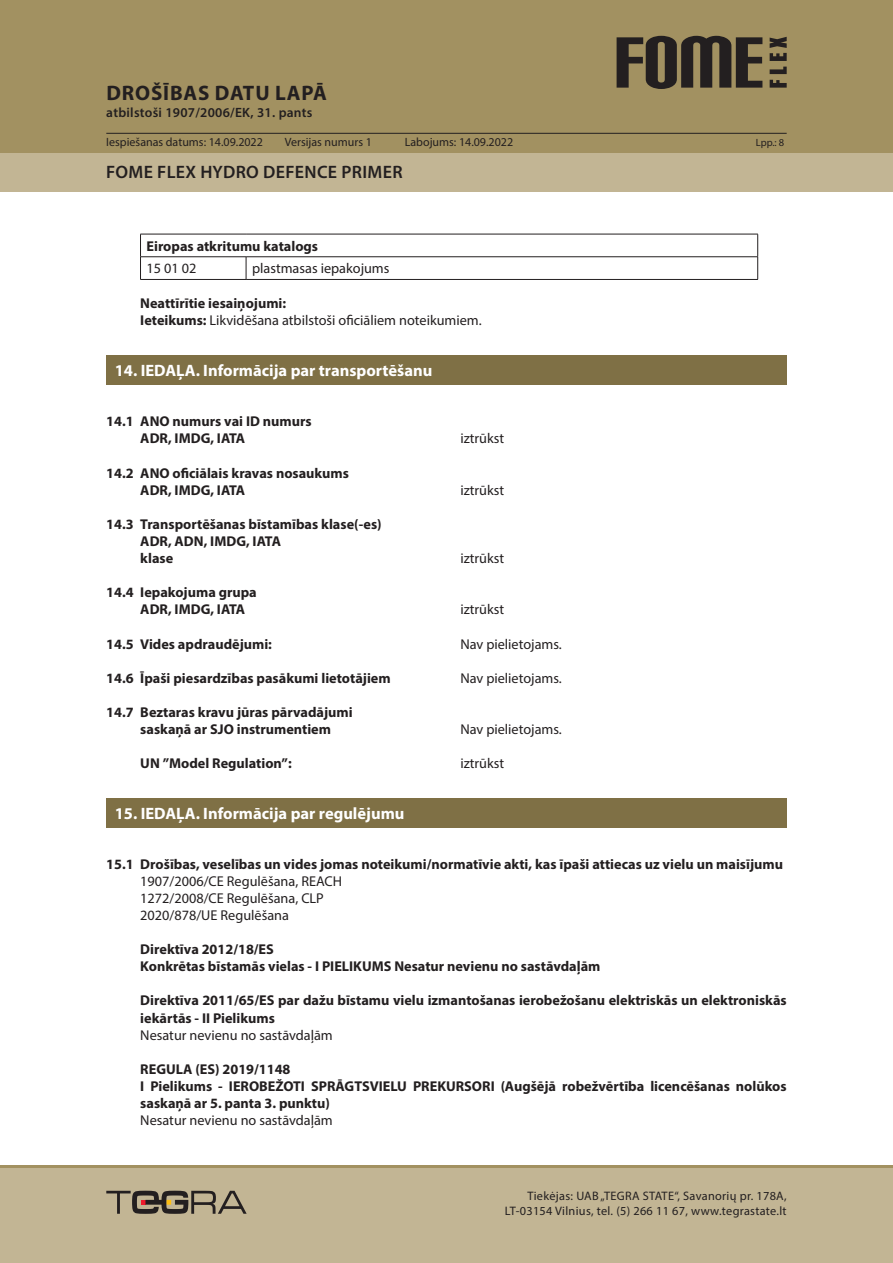
<style>
.page{position:relative;width:893px;height:1263px;background:#fff}
.page>*{position:absolute;margin:0;border:0;box-sizing:border-box;transform-origin:0 0}
.t1{font:700 21px "Myriad Pro";letter-spacing:.04em;color:#231f20}
.t2{font:600 18px "Myriad Pro";letter-spacing:.02em;color:#231f20}
.Skyrius_baltas{font:700 16.5px "Myriad Pro";color:#fff}
._1_1_skyrius_Boldas{font:700 14.25px/17.1px "Myriad Pro";color:#231f20}
.Tekstas_paprastas{font:14.25px "Myriad Pro";color:#231f20}
._1_1_skyrius_Boldas-2{font:14.25px "Myriad Pro";color:#231f20}
.Tekstas_paprastas-2{font:700 14.25px "Myriad Pro";color:#231f20}
.t3{font:600 13.5px "Myriad Pro";letter-spacing:.02em;color:#231f20}
.t4{font:12.3px/14.7px "Myriad Pro";letter-spacing:.025em;color:#231f20;text-align:right}
.t5{font:12px "Myriad Pro";color:#231f20}
.t6{font:10.5px "Myriad Pro";color:#231f20}
.s1{font-weight:700}
</style>
<div class="page">
<div style="left:0;top:0;width:893px;height:191px;background:#a29161"></div>
<div style="left:0;top:153px;width:893px;height:38px;background:#c2b594"></div>
<div style="left:0;top:1165px;width:893px;height:98px;background:#c2b594"></div>
<hr style="left:0;top:1165px;width:893px;height:2px;background:#a29161">
<svg style="left:770px;top:80px;width:17px;height:8px"></svg>
<svg style="left:770px;top:67px;width:17px;height:7px"></svg>
<svg style="left:770px;top:37px;width:17px;height:24px"></svg>
<svg style="left:617px;top:36px;width:145px;height:53px"></svg>
<svg style="left:106px;top:1191px;width:141px;height:23px"></svg>
<hr style="left:106px;top:133px;width:681px;height:1px;background:#231f20">
<div style="left:106px;top:355px;width:681px;height:30px;background:#7f7045"></div>
<hr style="left:140px;top:234px;width:106px;height:1px;background:#231f20">
<hr style="left:246px;top:234px;width:512px;height:1px;background:#231f20">
<hr style="left:140px;top:256px;width:106px;height:1px;background:#231f20">
<svg style="left:140px;top:234px;width:1px;height:45px"></svg>
<hr style="left:246px;top:256px;width:512px;height:1px;background:#231f20">
<svg style="left:246px;top:257px;width:1px;height:22px"></svg>
<svg style="left:757px;top:234px;width:1px;height:45px"></svg>
<hr style="left:140px;top:279px;width:106px;height:1px;background:#231f20">
<hr style="left:246px;top:279px;width:512px;height:1px;background:#231f20">
<div style="left:106px;top:798px;width:681px;height:30px;background:#7f7045"></div>
<h1 class="t1" style="left:107px;top:80px;width:222px">DROŠĪBAS DATU LAPĀ</h1>
<p class="t3" style="left:106px;top:104px;width:208px">atbilstoši 1907/2006/EK, 31. pants</p>
<p class="t5" style="left:106px;top:134px;width:158px">Iespiešanas datums: 14.09.2022</p>
<p class="t5" style="left:285px;top:134px;width:89px">Versijas numurs 1</p>
<p class="t5" style="left:405px;top:134px;width:110px">Labojums: 14.09.2022</p>
<p class="t6" style="left:756px;top:136px;width:30px">Lpp.: 8</p>
<p class="t2" style="left:106px;top:160px;width:298px">FOME FLEX HYDRO DEFENCE PRIMER</p>
<p class="Tekstas_paprastas-2" style="left:147px;top:237px;width:173px">Eiropas atkritumu katalogs</p>
<p class="Tekstas_paprastas" style="left:147px;top:260px;width:51px">15 01 02</p>
<p class="Tekstas_paprastas" style="left:252px;top:260px;width:139px">plastmasas iepakojums</p>
<p class="Tekstas_paprastas-2" style="left:140px;top:294px;width:147px">Neattīrītie iesaiņojumi:</p>
<p class="Tekstas_paprastas" style="left:140px;top:311px;width:343px"><span class="s1">Ieteikums:</span> Likvidēšana atbilstoši oficiāliem noteikumiem.</p>
<p class="Skyrius_baltas" style="left:115px;top:360px;width:319px">14. IEDAĻA. Informācija par transportēšanu</p>
<p class="_1_1_skyrius_Boldas" style="left:106px;top:413px;width:207px">14.1 ANO numurs vai ID numurs</p>
<p class="_1_1_skyrius_Boldas" style="left:140px;top:430px;width:106px">ADR, IMDG, IATA</p>
<p class="_1_1_skyrius_Boldas-2" style="left:460px;top:430px;width:45px">iztrūkst</p>
<p class="_1_1_skyrius_Boldas" style="left:106px;top:464px;width:244px">14.2 ANO oficiālais kravas nosaukums</p>
<p class="_1_1_skyrius_Boldas" style="left:140px;top:481px;width:106px">ADR, IMDG, IATA</p>
<p class="_1_1_skyrius_Boldas-2" style="left:460px;top:481px;width:45px">iztrūkst</p>
<p class="_1_1_skyrius_Boldas" style="left:106px;top:515px;width:277px">14.3 Transportēšanas bīstamības klase(-es)</p>
<p class="_1_1_skyrius_Boldas" style="left:140px;top:532px;width:142px">ADR, ADN, IMDG, IATA</p>
<p class="_1_1_skyrius_Boldas" style="left:140px;top:549px;width:35px">klase</p>
<p class="_1_1_skyrius_Boldas-2" style="left:460px;top:550px;width:45px">iztrūkst</p>
<p class="_1_1_skyrius_Boldas" style="left:106px;top:584px;width:152px">14.4 Iepakojuma grupa</p>
<p class="_1_1_skyrius_Boldas" style="left:140px;top:601px;width:106px">ADR, IMDG, IATA</p>
<p class="_1_1_skyrius_Boldas-2" style="left:460px;top:601px;width:45px">iztrūkst</p>
<p class="_1_1_skyrius_Boldas" style="left:106px;top:635px;width:167px">14.5 Vides apdraudējumi:</p>
<p class="_1_1_skyrius_Boldas-2" style="left:460px;top:635px;width:103px">Nav pielietojams.</p>
<p class="_1_1_skyrius_Boldas" style="left:106px;top:669px;width:286px">14.6 Īpaši piesardzības pasākumi lietotājiem</p>
<p class="_1_1_skyrius_Boldas-2" style="left:460px;top:669px;width:103px">Nav pielietojams.</p>
<p class="_1_1_skyrius_Boldas" style="left:106px;top:703px;width:248px">14.7 Beztaras kravu jūras pārvadājumi</p>
<p class="_1_1_skyrius_Boldas" style="left:140px;top:720px;width:192px">saskaņā ar SJO instrumentiem</p>
<p class="_1_1_skyrius_Boldas-2" style="left:460px;top:721px;width:103px">Nav pielietojams.</p>
<p class="_1_1_skyrius_Boldas" style="left:140px;top:755px;width:153px">UN ”Model Regulation”:</p>
<p class="_1_1_skyrius_Boldas-2" style="left:460px;top:755px;width:45px">iztrūkst</p>
<p class="Skyrius_baltas" style="left:115px;top:803px;width:291px">15. IEDAĻA. Informācija par regulējumu</p>
<p class="_1_1_skyrius_Boldas" style="left:106px;top:855px;width:678px">15.1 Drošības, veselības un vides jomas noteikumi/normatīvie akti, kas īpaši attiecas uz vielu un maisījumu</p>
<p class="Tekstas_paprastas" style="left:140px;top:872px;width:203px">1907/2006/CE Regulēšana, REACH</p>
<p class="Tekstas_paprastas" style="left:140px;top:889px;width:185px">1272/2008/CE Regulēšana, CLP</p>
<p class="Tekstas_paprastas" style="left:140px;top:906px;width:150px">2020/878/UE Regulēšana</p>
<p class="_1_1_skyrius_Boldas" style="left:140px;top:940px;width:135px">Direktīva 2012/18/ES</p>
<p class="_1_1_skyrius_Boldas" style="left:140px;top:957px;width:462px">Konkrētas bīstamās vielas - I PIELIKUMS Nesatur nevienu no sastāvdaļām</p>
<p class="_1_1_skyrius_Boldas" style="left:140px;top:992px;width:648px">Direktīva 2011/65/ES par dažu bīstamu vielu izmantošanas ierobežošanu elektriskās un elektroniskās iekārtās - II Pielikums</p>
<p class="Tekstas_paprastas" style="left:140px;top:1026px;width:194px">Nesatur nevienu no sastāvdaļām</p>
<p class="_1_1_skyrius_Boldas" style="left:140px;top:1060px;width:152px">REGULA (ES) 2019/1148</p>
<p class="_1_1_skyrius_Boldas" style="left:140px;top:1077px;width:648px">I Pielikums - IEROBEŽOTI SPRĀGTSVIELU PREKURSORI (Augšējā robežvērtība licencēšanas nolūkos saskaņā ar 5. panta 3. punktu)</p>
<p class="Tekstas_paprastas" style="left:140px;top:1111px;width:194px">Nesatur nevienu no sastāvdaļām</p>
<p class="t4" style="left:505px;top:1188px;width:283px">Tiekėjas: UAB „TEGRA STATE“, Savanorių pr. 178A,<br>LT-03154 Vilnius, tel. (5) 266 11 67, www.tegrastate.lt</p>
</div>
